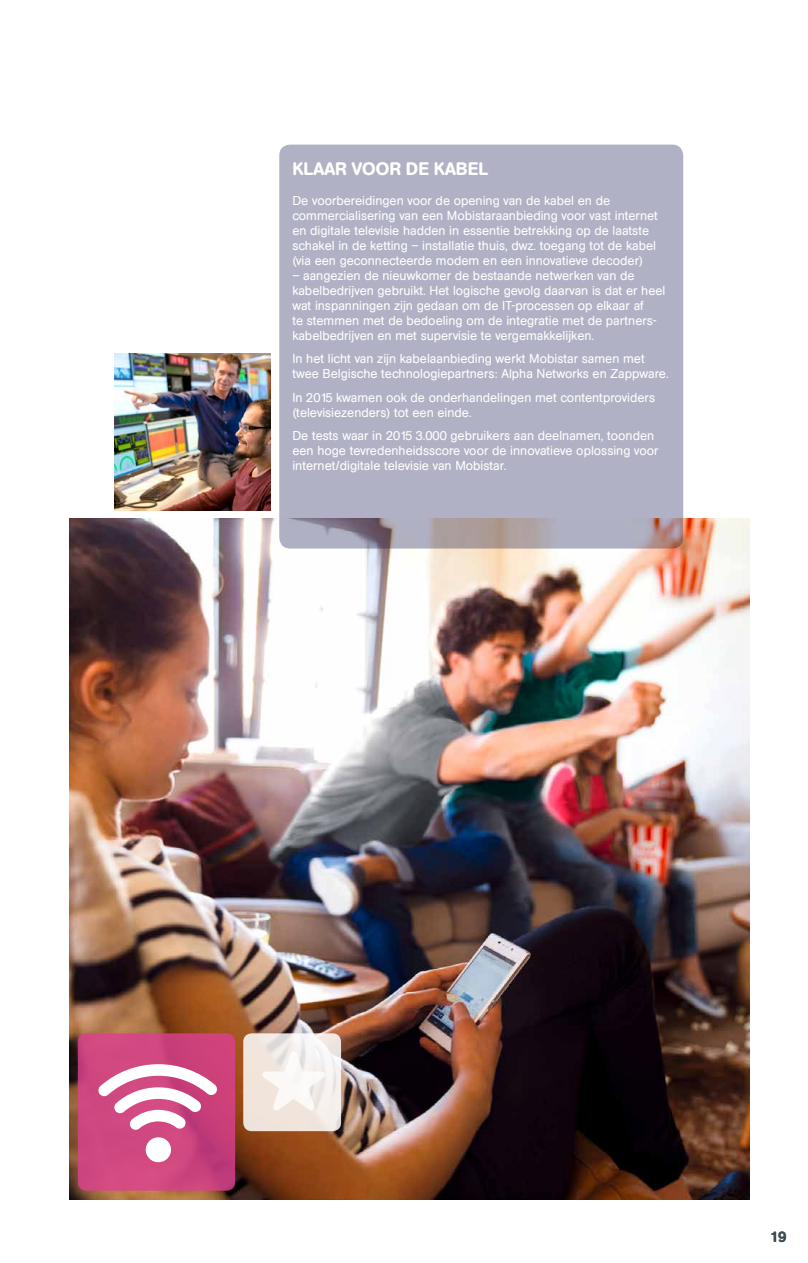
<style>
.page{position:relative;width:808px;height:1263px;background:#fff}
.page>*{position:absolute;margin:0;border:0;box-sizing:border-box;transform-origin:0 0}
.t1{font:500 18px "AG Book Rounded";letter-spacing:.01em;color:#fff}
.t2{font:500 15px "AG Book Rounded";color:#3f4e54}
.t3{font:12.75px/15px "AG Book Rounded";color:#fff}
</style>
<div class="page">
<img style="left:69px;top:519px;width:681px;height:680px">
<img style="left:114px;top:354px;width:157px;height:156px">
<div style="left:279px;top:145px;width:404px;height:404px;background:#b1b1c5;border-radius:11px"></div>
<svg style="left:243px;top:1033px;width:98px;height:98px;background:#f0e7e1"></svg>
<svg style="left:262px;top:1051px;width:64px;height:60px"></svg>
<svg style="left:78px;top:1033px;width:157px;height:158px;background:#cd447d"></svg>
<svg style="left:98px;top:1064px;width:120px;height:66px"></svg>
<div style="left:146px;top:1137px;width:25px;height:25px;background:#fff;border-radius:50%"></div>
<h1 class="t1" style="left:292px;top:158px;width:197px">KLAAR VOOR DE KABEL</h1>
<p class="t3" style="left:292px;top:193px;width:367px">De voorbereidingen voor de opening van de kabel en de commercialisering van een Mobistaraanbieding voor vast internet en digitale televisie hadden in essentie betrekking op de laatste schakel in de ketting – installatie thuis, dwz. toegang tot de kabel (via een geconnecteerde modem en een innovatieve decoder)</p>
<p class="t3" style="left:292px;top:268px;width:375px">– aangezien de nieuwkomer de bestaande netwerken van de kabelbedrijven gebruikt. Het logische gevolg daarvan is dat er heel wat inspanningen zijn gedaan om de IT-processen op elkaar af<br>te stemmen met de bedoeling om de integratie met de partners&shy;kabelbedrijven en met supervisie te vergemakkelijken.</p>
<p class="t3" style="left:292px;top:351px;width:378px">In het licht van zijn kabelaanbieding werkt Mobistar samen met twee Belgische technologiepartners: Alpha Networks en Zappware.</p>
<p class="t3" style="left:292px;top:390px;width:364px">In 2015 kwamen ook de onderhandelingen met contentproviders (televisiezenders) tot een einde.</p>
<p class="t3" style="left:292px;top:428px;width:368px">De tests waar in 2015 3.000 gebruikers aan deelnamen, toonden een hoge tevredenheidsscore voor de innovatieve oplossing voor internet/digitale televisie van Mobistar.</p>
<p class="t2" style="left:770px;top:1228px;width:18px">19</p>
</div>
